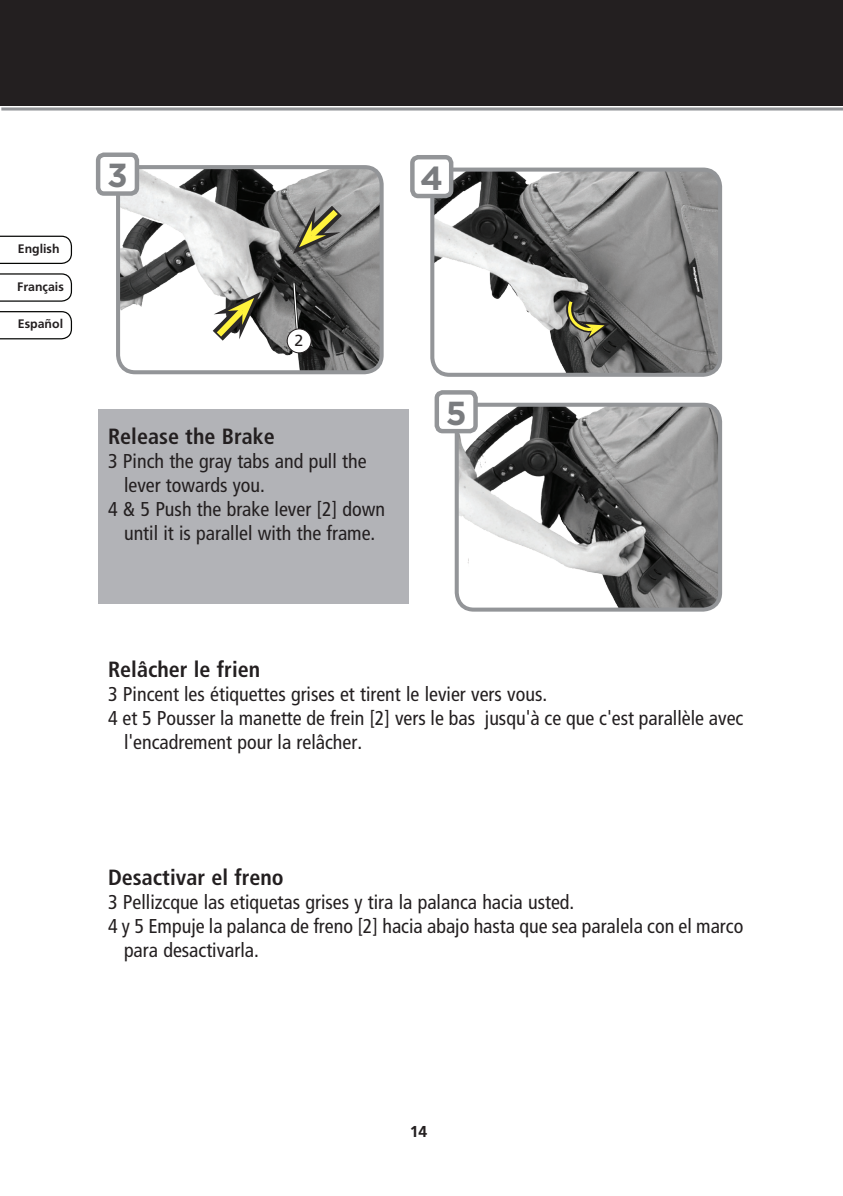
<style>
.page{position:relative;width:843px;height:1196px;background:#fff}
.page>*{position:absolute;margin:0;border:0;box-sizing:border-box;transform-origin:0 0}
.t1{font:700 33.4px "Gotham";color:#7a7c7f}
.t2{font:700 33.2px "Gotham";color:#7a7c7f}
.t3{font:700 condensed 22px "Frutiger";color:#231f20}
.t4{font:condensed 20px "Frutiger";color:#231f20}
.t5{font:16px "Frutiger";color:#231f20}
.t6{font:700 15.8px "Frutiger";color:#231f20}
.t7{font:700 12.4px "Frutiger";color:#231f20}
</style>
<div class="page">
<hr style="left:1px;top:107px;width:841px;height:3px;background:#939598">
<div style="left:1px;top:0;width:841px;height:105px;background:#231f20"></div>
<svg style="left:0;top:311px;width:72px;height:28px"></svg>
<svg style="left:0;top:273px;width:72px;height:29px"></svg>
<svg style="left:0;top:235px;width:72px;height:29px"></svg>
<div style="left:98px;top:409px;width:311px;height:195px;background:#b2b3b7"></div>
<img style="left:121px;top:168px;width:260px;height:204px">
<div style="left:116px;top:165px;width:267px;height:209px;border:4px solid #939598;border-radius:17px"></div>
<div style="left:98px;top:155px;width:39px;height:38px;background:#fff;border-radius:6px"></div>
<div style="left:96px;top:152px;width:43px;height:44px;border:4px solid #939598;border-radius:6px"></div>
<svg style="left:291px;top:280px;width:10px;height:52px"></svg>
<div style="left:287px;top:329px;width:24px;height:24px;background:#fff;border-radius:50%"></div>
<div style="left:287px;top:328px;width:24px;height:25px;border:1px solid #231f20;border-radius:50%"></div>
<svg style="left:198px;top:292px;width:63px;height:63px"></svg>
<svg style="left:293px;top:191px;width:63px;height:63px;background:#8e8d7c"></svg>
<img style="left:435px;top:172px;width:282px;height:200px">
<div style="left:430px;top:167px;width:292px;height:210px;border:4px solid #939598;border-radius:17px"></div>
<div style="left:412px;top:157px;width:39px;height:39px;background:#fff;border-radius:6px"></div>
<div style="left:410px;top:155px;width:43px;height:43px;border:4px solid #939598;border-radius:6px"></div>
<svg style="left:562px;top:292px;width:48px;height:50px;background:#595848"></svg>
<img style="left:459px;top:407px;width:260px;height:202px">
<div style="left:454px;top:402px;width:268px;height:209px;border:4px solid #939598;border-radius:17px"></div>
<div style="left:437px;top:392px;width:38px;height:39px;background:#fff;border-radius:6px"></div>
<div style="left:434px;top:390px;width:43px;height:43px;border:4px solid #939598;border-radius:6px"></div>
<p class="t7" style="left:18px;top:241px;width:43px">English</p>
<p class="t7" style="left:17px;top:279px;width:48px">Français</p>
<p class="t7" style="left:18px;top:316px;width:47px">Español</p>
<h2 class="t2" style="left:107px;top:156px;width:22px">3</h2>
<h1 class="t1" style="left:420px;top:159px;width:24px">4</h1>
<p class="t5" style="left:294px;top:331px;width:10px">2</p>
<p class="t3" style="left:108px;top:423px;width:168px">Release the Brake</p>
<p class="t4" style="left:108px;top:449px;width:260px">3 Pinch the gray tabs and pull the</p>
<p class="t4" style="left:124px;top:473px;width:142px">lever towards you.</p>
<p class="t4" style="left:108px;top:497px;width:278px">4 &amp; 5 Push the brake lever [2] down</p>
<p class="t4" style="left:124px;top:521px;width:253px">until it is parallel with the frame.</p>
<h2 class="t2" style="left:445px;top:394px;width:22px">5</h2>
<p class="t3" style="left:108px;top:656px;width:153px">Relâcher le frien</p>
<p class="t4" style="left:108px;top:682px;width:440px">3 Pincent les étiquettes grises et tirent le levier vers vous.</p>
<p class="t4" style="left:108px;top:706px;width:636px">4 et 5 Pousser la manette de frein [2] vers le bas jusqu'à ce que c'est parallèle avec</p>
<p class="t4" style="left:124px;top:730px;width:239px">l'encadrement pour la relâcher.</p>
<p class="t3" style="left:108px;top:864px;width:177px">Desactivar el freno</p>
<p class="t4" style="left:108px;top:890px;width:467px">3 Pellizcque las etiquetas grises y tira la palanca hacia usted.</p>
<p class="t4" style="left:108px;top:914px;width:636px">4 y 5 Empuje la palanca de freno [2] hacia abajo hasta que sea paralela con el marco</p>
<p class="t4" style="left:124px;top:938px;width:136px">para desactivarla.</p>
<p class="t6" style="left:410px;top:1122px;width:19px">14</p>
</div>
